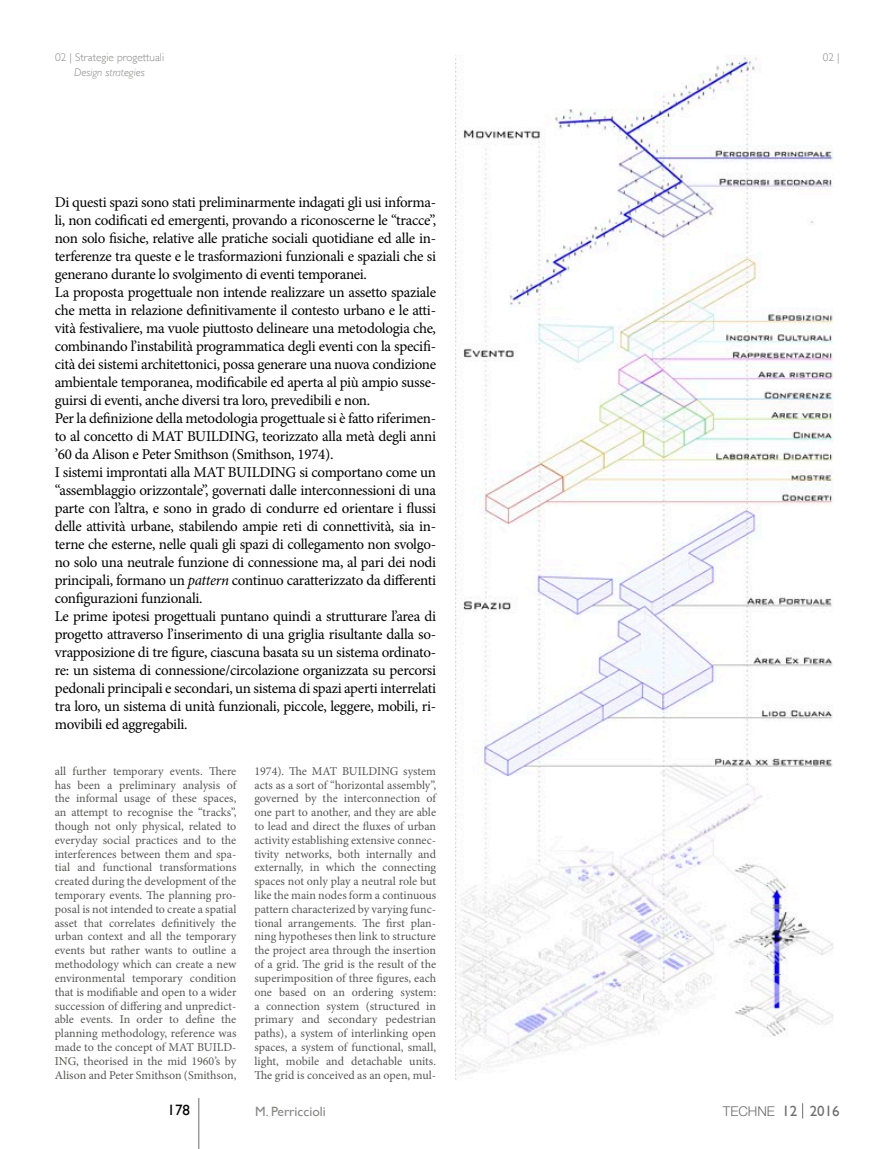
<style>
.page{position:relative;width:893px;height:1149px;background:#fff}
.page>*{position:absolute;margin:0;border:0;box-sizing:border-box;transform-origin:0 0}
.t1{font:15px/18px "Minion Pro";letter-spacing:-.02em;color:#000}
.t2{font:15px "Gill Sans";color:#000}
.t3{font:13.5px "Gill Sans";color:#878786}
.t4{font:300 13.5px "Helvetica Neue";color:#6e6e6e}
.t5{font:12px/13.8px "Minion Pro";color:#565655;text-align:justify}
.t6{font:300 11.25px "Gill Sans";color:#878786}
.t7{font:italic 300 11.25px "Gill Sans";color:#878786}
.s1{font-style:italic}
.s2{font-family:"Gill Sans";font-weight:400;font-size:15px}
</style>
<div class="page">
<svg style="left:802px;top:1103px;width:1px;height:15px"></svg>
<hr style="left:198px;top:1097px;width:1px;height:51px;background:#6e6e6e">
<img style="left:455px;top:55px;width:379px;height:1025px">
<p class="t6" style="left:55px;top:48px;width:110px">02 | Strategie progettuali</p>
<p class="t6" style="left:823px;top:48px;width:18px">02 |</p>
<p class="t7" style="left:74px;top:65px;width:72px">Design strategies</p>
<p class="t1" style="left:55px;top:193px;width:383px">Di questi spazi sono stati preliminarmente indagati gli usi informa&shy;li, non codificati ed emergenti, provando a riconoscerne le “tracce”, non solo fisiche, relative alle pratiche sociali quotidiane ed alle in&shy;terferenze tra queste e le trasformazioni funzionali e spaziali che si generano durante lo svolgimento di eventi temporanei.<br>La proposta progettuale non intende realizzare un assetto spaziale che metta in relazione definitivamente il contesto urbano e le atti&shy;vità festivaliere, ma vuole piuttosto delineare una metodologia che, combinando l’instabilità programmatica degli eventi con la specifi&shy;cità dei sistemi architettonici, possa generare una nuova condizione ambientale temporanea, modificabile ed aperta al più ampio susse&shy;guirsi di eventi, anche diversi tra loro, prevedibili e non.<br>Per la definizione della metodologia progettuale si è fatto riferimen&shy;to al concetto di MAT BUILDING, teorizzato alla metà degli anni ’60 da Alison e Peter Smithson (Smithson, 1974).<br>I sistemi improntati alla MAT BUILDING si comportano come un “assemblaggio orizzontale”, governati dalle interconnessioni di una parte con l’altra, e sono in grado di condurre ed orientare i flussi delle attività urbane, stabilendo ampie reti di connettività, sia in&shy;terne che esterne, nelle quali gli spazi di collegamento non svolgo&shy;no solo una neutrale funzione di connessione ma, al pari dei nodi principali, formano un <span class="s1">pattern</span> continuo caratterizzato da differenti configurazioni funzionali.<br>Le prime ipotesi progettuali puntano quindi a strutturare l’area di progetto attraverso l’inserimento di una griglia risultante dalla so&shy;vrapposizione di tre figure, ciascuna basata su un sistema ordinato&shy;re: un sistema di connessione/circolazione organizzata su percorsi pedonali principali e secondari, un sistema di spazi aperti interrelati tra loro, un sistema di unità funzionali, piccole, leggere, mobili, ri&shy;movibili ed aggregabili.</p>
<p class="t5" style="left:55px;top:763px;width:183px">all further temporary events. There has been a preliminary analysis of the informal usage of these spaces, an attempt to recognise the “tracks”, though not only physical, related to everyday social practices and to the interferences between them and spa&shy;tial and functional transformations created during the development of the temporary events. The planning pro&shy;posal is not intended to create a spatial asset that correlates definitively the urban context and all the temporary events but rather wants to outline a methodology which can create a new environmental temporary condition that is modifiable and open to a wider succession of differing and unpredict&shy;able events. In order to define the planning methodology, reference was made to the concept of MAT BUILD-ING, theorised in the mid 1960’s by Alison and Peter Smithson (Smithson,</p>
<p class="t5" style="left:254px;top:763px;width:183px">1974). The MAT BUILDING system acts as a sort of “horizontal assembly”, governed by the interconnection of one part to another, and they are able to lead and direct the fluxes of urban activity establishing extensive connec&shy;tivity networks, both internally and externally, in which the connecting spaces not only play a neutral role but like the main nodes form a continuous pattern characterized by varying func&shy;tional arrangements. The first plan&shy;ning hypotheses then link to structure the project area through the insertion of a grid. The grid is the result of the superimposition of three figures, each one based on an ordering system: a connection system (structured in primary and secondary pedestrian paths), a system of interlinking open spaces, a system of functional, small, light, mobile and detachable units.<br>The grid is conceived as an open, mul-</p>
<p class="t2" style="left:168px;top:1100px;width:24px">178</p>
<p class="t3" style="left:255px;top:1102px;width:72px">M. Perriccioli</p>
<p class="t4" style="left:723px;top:1102px;width:118px">TECHNE <span class="s2">12 2016</span></p>
</div>
